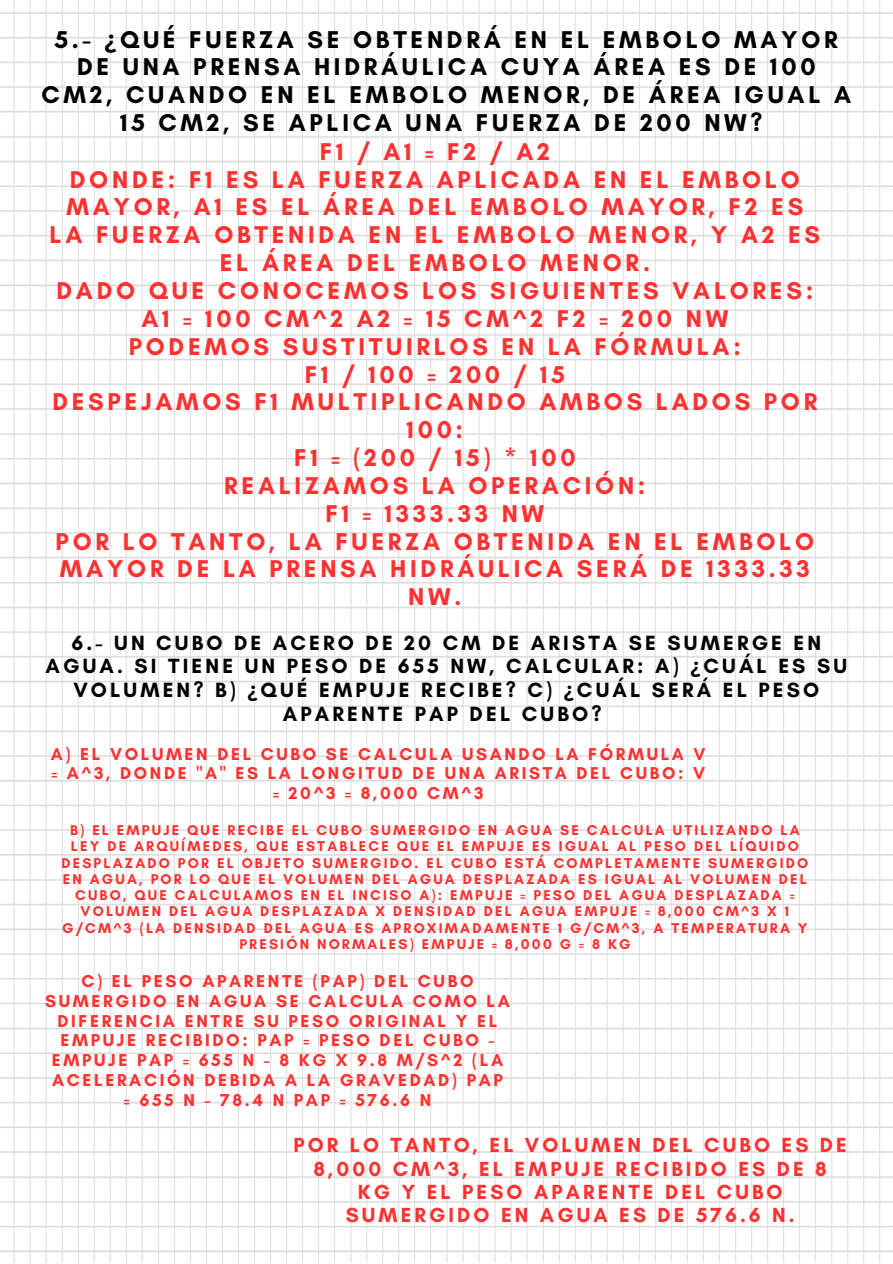
<style>
.page{position:relative;width:893px;height:1264px;background:#fff}
.page>*{position:absolute;margin:0;border:0;box-sizing:border-box;transform-origin:0 0}
.t1{font:700 24.75px/27.9px "Glacial Indifference";letter-spacing:.15em;color:#ff3131;text-align:center}
.t2{font:700 24.75px/27.9px "Glacial Indifference";letter-spacing:.15em;color:#000;text-align:center}
.t3{font:700 21px/23.5px "Glacial Indifference";letter-spacing:.15em;color:#000;text-align:center}
.t4{font:700 20.85px/23.4px "Glacial Indifference";letter-spacing:.15em;color:#ff3131;text-align:center}
.t5{font:700 17.55px/19.8px "Glacial Indifference";letter-spacing:.15em;color:#ff3131;text-align:center}
.t6{font:700 14.4px/16.2px "Glacial Indifference";letter-spacing:.15em;color:#ff3131;text-align:center}
.s1{font-family:"Noto Sans"}
</style>
<div class="page">
<img style="left:0;top:0;width:892px;height:1262px">
<h1 class="t2" style="left:42px;top:25px;width:811px">5.- <span class="s1">¿</span>QUÉ FUERZA SE OBTENDRÁ EN EL EMBOLO MAYOR DE UNA PRENSA HIDRÁULICA CUYA ÁREA ES DE 100<br>CM2, CUANDO EN EL EMBOLO MENOR, DE ÁREA IGUAL A 15 CM2, SE APLICA UNA FUERZA DE 200 NW?</h1>
<p class="t1" style="left:50px;top:137px;width:772px">F1/A1=F2/A2<br>DONDE: F1 ES LA FUERZA APLICADA EN EL EMBOLO<br>MAYOR, A1 ES EL ÁREA DEL EMBOLO MAYOR, F2 ES<br>LA FUERZA OBTENIDA EN EL EMBOLO MENOR, Y A2 ES<br>EL ÁREA DEL EMBOLO MENOR.<br>DADO QUE CONOCEMOS LOS SIGUIENTES VALORES:<br>A1 = 100 CM^2 A2 = 15 CM^2 F2 = 200 NW<br>PODEMOS SUSTITUIRLOS EN LA FÓRMULA:<br>F1 / 100 = 200 / 15<br>DESPEJAMOS F1 MULTIPLICANDO AMBOS LADOS POR<br>100:<br>F1 = (200 / 15) * 100<br>REALIZAMOS LA OPERACIÓN:<br>F1 = 1333.33 NW<br>POR LO TANTO, LA FUERZA OBTENIDA EN EL EMBOLO<br>MAYOR DE LA PRENSA HIDRÁULICA SERÁ DE 1333.33<br>NW.</p>
<h2 class="t3" style="left:46px;top:630px;width:802px">6.- UN CUBO DE ACERO DE 20 CM DE ARISTA SE SUMERGE EN AGUA. SI TIENE UN PESO DE 655 NW, CALCULAR: A) <span class="s1">¿</span>CUÁL ES SU VOLUMEN? B) <span class="s1">¿</span>QUÉ EMPUJE RECIBE? C) <span class="s1">¿</span>CUÁL SERÁ EL PESO APARENTE PAP DEL CUBO?</h2>
<p class="t5" style="left:51px;top:743px;width:656px">A) EL VOLUMEN DEL CUBO SE CALCULA USANDO LA FÓRMULA V = A^3, DONDE "A" ES LA LONGITUD DE UNA ARISTA DEL CUBO: V = 20^3 = 8,000 CM^3</p>
<p class="t6" style="left:61px;top:822px;width:748px">B) EL EMPUJE QUE RECIBE EL CUBO SUMERGIDO EN AGUA SE CALCULA UTILIZANDO LA LEY DE ARQUÍMEDES, QUE ESTABLECE QUE EL EMPUJE ES IGUAL AL PESO DEL LÍQUIDO DESPLAZADO POR EL OBJETO SUMERGIDO. EL CUBO ESTÁ COMPLETAMENTE SUMERGIDO EN AGUA, POR LO QUE EL VOLUMEN DEL AGUA DESPLAZADA ES IGUAL AL VOLUMEN DEL CUBO, QUE CALCULAMOS EN EL INCISO A): EMPUJE = PESO DEL AGUA DESPLAZADA = VOLUMEN DEL AGUA DESPLAZADA X DENSIDAD DEL AGUA EMPUJE = 8,000 CM^3 X 1<br>G/CM^3 (LA DENSIDAD DEL AGUA ES APROXIMADAMENTE 1 G/CM^3, A TEMPERATURA Y PRESIÓN NORMALES) EMPUJE = 8,000 G = 8 KG</p>
<p class="t5" style="left:45px;top:970px;width:466px">C) EL PESO APARENTE (PAP) DEL CUBO SUMERGIDO EN AGUA SE CALCULA COMO LA DIFERENCIA ENTRE SU PESO ORIGINAL Y EL EMPUJE RECIBIDO: PAP = PESO DEL CUBO - EMPUJE PAP = 655 N - 8 KG X 9.8 M/S^2 (LA ACELERACIÓN DEBIDA A LA GRAVEDAD) PAP<br>= 655 N - 78.4 N PAP = 576.6 N</p>
<h3 class="t4" style="left:293px;top:1133px;width:555px">POR LO TANTO, EL VOLUMEN DEL CUBO ES DE 8,000 CM^3, EL EMPUJE RECIBIDO ES DE 8<br>KG Y EL PESO APARENTE DEL CUBO SUMERGIDO EN AGUA ES DE 576.6 N.</h3>
</div>
